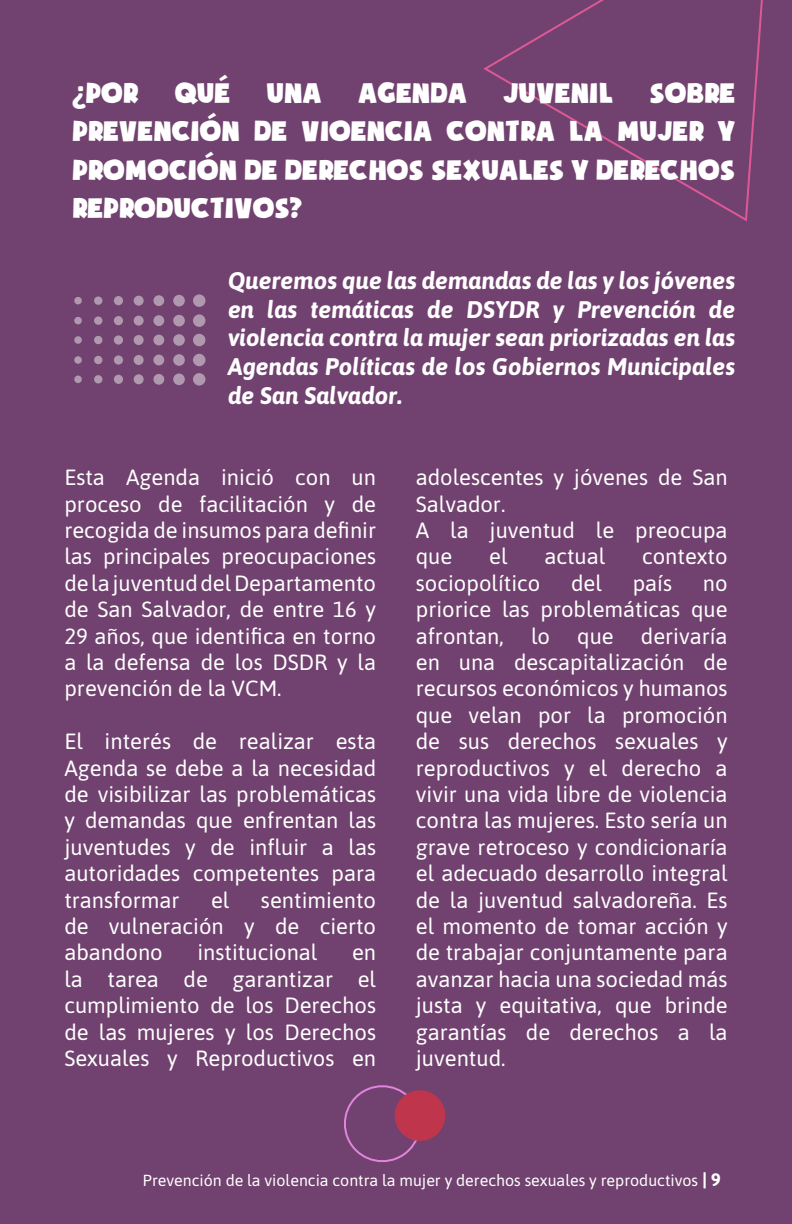
<style>
.page{position:relative;width:792px;height:1224px;background:#71426f}
.page>*{position:absolute;margin:0;border:0;box-sizing:border-box;transform-origin:0 0}
.t1{font:32px/38.4px "i Ciel Soupof Justice";color:#fff;text-align:justify}
.t2{font:italic 700 24px/28.8px "Asap";color:#fff;text-align:justify}
.t3{font:22px/26.4px "Asap";color:#fff;text-align:justify}
.t4{font:16px "Asap";color:#fff}
.s1{font-family:"Asap";font-weight:700}
.s2{font-weight:700;font-size:18px}
</style>
<div class="page">
<div style="left:74px;top:376px;width:8px;height:7px;background:#b098af;border-radius:50%"></div>
<svg style="left:94px;top:375px;width:8px;height:9px"></svg>
<div style="left:114px;top:375px;width:9px;height:9px;background:#b098af;border-radius:50%"></div>
<svg style="left:134px;top:374px;width:10px;height:10px"></svg>
<div style="left:153px;top:374px;width:11px;height:11px;background:#b098af;border-radius:50%"></div>
<svg style="left:173px;top:373px;width:12px;height:12px"></svg>
<svg style="left:193px;top:373px;width:12px;height:13px"></svg>
<svg style="left:74px;top:356px;width:8px;height:8px"></svg>
<div style="left:94px;top:356px;width:8px;height:8px;background:#b098af;border-radius:50%"></div>
<svg style="left:114px;top:355px;width:9px;height:10px"></svg>
<svg style="left:134px;top:355px;width:10px;height:10px"></svg>
<div style="left:153px;top:355px;width:11px;height:10px;background:#b098af;border-radius:50%"></div>
<svg style="left:173px;top:354px;width:12px;height:12px"></svg>
<div style="left:193px;top:354px;width:12px;height:12px;background:#b098af;border-radius:50%"></div>
<svg style="left:74px;top:336px;width:8px;height:8px"></svg>
<div style="left:94px;top:336px;width:8px;height:8px;background:#b098af;border-radius:50%"></div>
<svg style="left:114px;top:335px;width:9px;height:10px"></svg>
<svg style="left:134px;top:335px;width:10px;height:10px"></svg>
<div style="left:153px;top:335px;width:11px;height:10px;background:#b098af;border-radius:50%"></div>
<svg style="left:173px;top:334px;width:12px;height:12px"></svg>
<div style="left:193px;top:334px;width:12px;height:12px;background:#b098af;border-radius:50%"></div>
<div style="left:74px;top:317px;width:8px;height:7px;background:#b098af;border-radius:50%"></div>
<svg style="left:94px;top:316px;width:8px;height:9px"></svg>
<div style="left:114px;top:316px;width:9px;height:9px;background:#b098af;border-radius:50%"></div>
<svg style="left:134px;top:316px;width:10px;height:10px"></svg>
<div style="left:153px;top:315px;width:11px;height:11px;background:#b098af;border-radius:50%"></div>
<div style="left:173px;top:315px;width:12px;height:11px;background:#b098af;border-radius:50%"></div>
<div style="left:193px;top:314px;width:12px;height:13px;background:#b098af;border-radius:50%"></div>
<div style="left:74px;top:297px;width:8px;height:7px;background:#b098af;border-radius:50%"></div>
<svg style="left:94px;top:296px;width:8px;height:9px"></svg>
<div style="left:114px;top:296px;width:9px;height:9px;background:#b098af;border-radius:50%"></div>
<svg style="left:134px;top:296px;width:10px;height:10px"></svg>
<div style="left:153px;top:295px;width:11px;height:11px;background:#b098af;border-radius:50%"></div>
<div style="left:173px;top:295px;width:12px;height:11px;background:#b098af;border-radius:50%"></div>
<div style="left:193px;top:294px;width:12px;height:13px;background:#b098af;border-radius:50%"></div>
<svg style="left:483px;top:0;width:280px;height:221px"></svg>
<svg style="left:344px;top:1085px;width:102px;height:77px"></svg>
<h1 class="t1" style="left:72px;top:70px;width:665px"><span class="s1">¿</span>POR QUÉ UNA AGENDA JUVENIL SOBRE PREVENCIÓN DE VIOENCIA CONTRA LA MUJER Y PROMOCIÓN DE DERECHOS SEXUALES Y DERECHOS REPRODUCTIVOS?</h1>
<p class="t2" style="left:228px;top:265px;width:509px">Queremos que las demandas de las y los jóvenes en las temáticas de DSYDR y Prevención de violencia contra la mujer sean priorizadas en las Agendas Políticas de los Gobiernos Municipales de San Salvador.</p>
<p class="t3" style="left:64px;top:463px;width:313px">Esta Agenda inició con un proceso de facilitación y de recogida de insumos para definir las principales preocupaciones de la juventud del Departamento de San Salvador, de entre 16 y 29 años, que identifica en torno a la defensa de los DSDR y la prevención de la VCM.</p>
<p class="t3" style="left:64px;top:727px;width:313px">El interés de realizar esta Agenda se debe a la necesidad de visibilizar las problemáticas y demandas que enfrentan las juventudes y de influir a las autoridades competentes para transformar</p>
<p class="t3" style="left:211px;top:886px;width:20px">el</p>
<p class="t3" style="left:64px;top:886px;width:313px;text-indent:197px">sentimiento de vulneración y de cierto abandono</p>
<p class="t3" style="left:197px;top:938px;width:122px">institucional</p>
<p class="t3" style="left:64px;top:938px;width:313px;text-indent:288px">en la tarea de garantizar el cumplimiento de los Derechos de las mujeres y los Derechos Sexuales y Reproductivos en</p>
<p class="t3" style="left:416px;top:463px;width:313px;text-align:left">adolescentes y jóvenes de San<br>Salvador.<br>A la juventud le preocupa que</p>
<p class="t3" style="left:489px;top:542px;width:20px">el</p>
<p class="t3" style="left:544px;top:542px;width:62px">actual</p>
<p class="t3" style="left:642px;top:542px;width:87px">contexto</p>
<p class="t3" style="left:416px;top:569px;width:126px">sociopolítico</p>
<p class="t3" style="left:571px;top:569px;width:32px">del</p>
<p class="t3" style="left:633px;top:569px;width:41px">país</p>
<p class="t3" style="left:416px;top:569px;width:313px;text-indent:287px">no priorice las problemáticas que afrontan, lo que derivaría en una descapitalización de recursos económicos y humanos que velan por la promoción de sus derechos sexuales y reproductivos y el derecho a vivir una vida libre de violencia contra las mujeres. Esto sería un grave retroceso y condicionaría el adecuado desarrollo integral de la juventud salvadoreña. Es el momento de tomar acción y de trabajar conjuntamente para avanzar hacia una sociedad más justa y equitativa, que brinde garantías de derechos a la juventud.</p>
<p class="t4" style="left:143px;top:1169px;width:579px">Prevención de la violencia contra la mujer y derechos sexuales y reproductivos <span class="s2">| 9</span></p>
</div>
